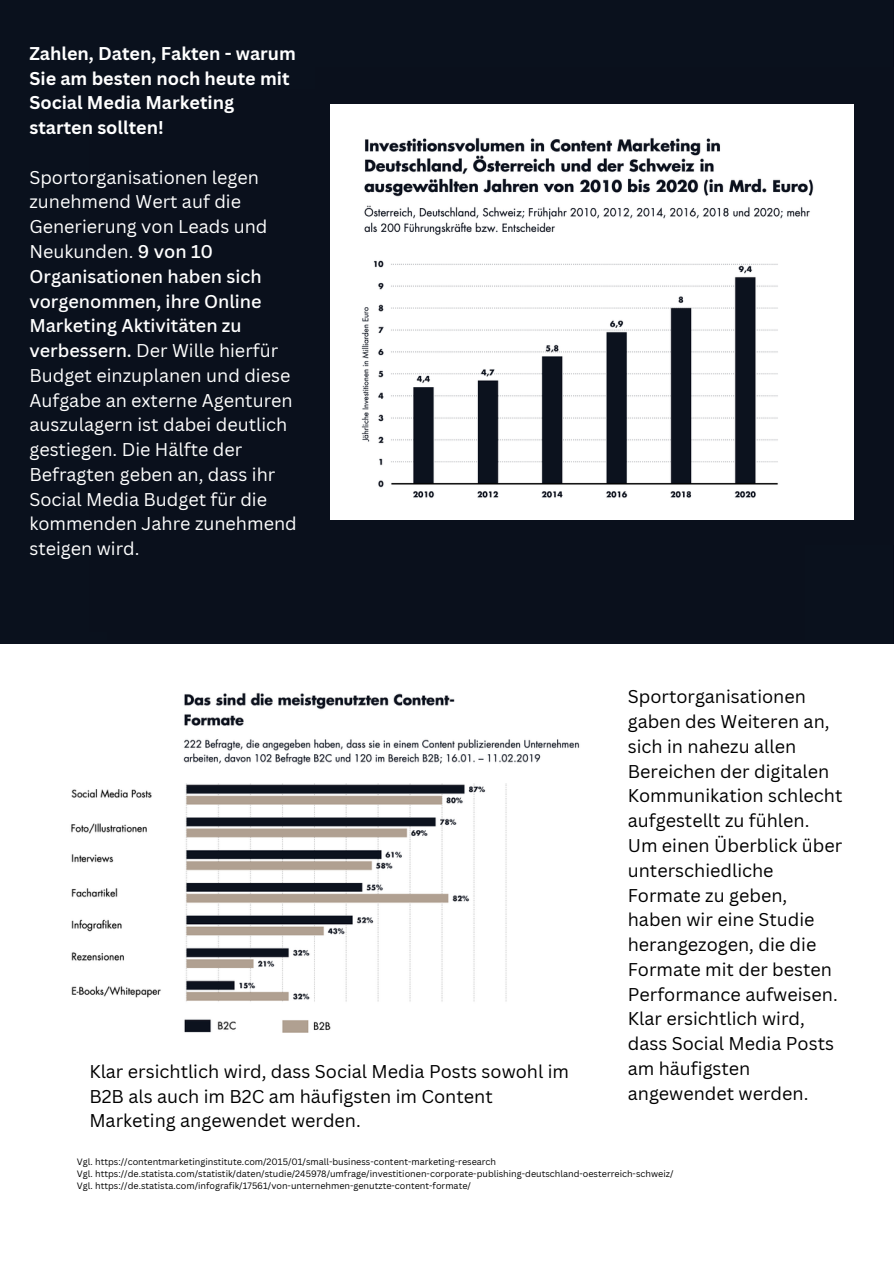
<style>
.page{position:relative;width:894px;height:1264px;background:#fff}
.page>*{position:absolute;margin:0;border:0;box-sizing:border-box;transform-origin:0 0}
.t1{font:18px/24.8px "Canva Sans";color:#000}
.t2{font:18px/24.8px "Canva Sans";color:#fff}
.t3{font:700 18px/24.8px "Canva Sans";color:#fff}
.t4{font:9px "Canva Sans";color:#000}
.s1{font-weight:500}
</style>
<div class="page">
<div style="left:0;top:0;width:893px;height:644px;background:#0a111d"></div>
<div style="left:89px;top:89px;width:226px;height:542px;background:#0a101c"></div>
<div style="left:107px;top:527px;width:697px;height:113px;background:#0a101c"></div>
<img style="left:71px;top:692px;width:509px;height:341px">
<div style="left:315px;top:67px;width:578px;height:478px;background:#0a101c"></div>
<img style="left:331px;top:104px;width:522px;height:415px">
<p class="t3" style="left:29px;top:41px;width:268px">Zahlen, Daten, Fakten - warum<br>Sie am besten noch heute mit<br>Social Media Marketing starten sollten!</p>
<p class="t2" style="left:29px;top:164px;width:269px">Sportorganisationen legen zunehmend Wert auf die<br>Generierung von Leads und<br>Neukunden. <span class="s1">9 von 10<br>Organisationen haben sich vorgenommen, ihre Online<br>Marketing Aktivitäten zu verbessern.</span> Der Wille hierfür<br>Budget einzuplanen und diese<br>Aufgabe an externe Agenturen auszulagern ist dabei deutlich gestiegen. Die Hälfte der<br>Befragten geben an, dass ihr<br>Social Media Budget für die kommenden Jahre zunehmend steigen wird.</p>
<h2 class="t1" style="left:627px;top:684px;width:216px">Sportorganisationen gaben des Weiteren an, sich in nahezu allen<br>Bereichen der digitalen<br>Kommunikation schlecht aufgestellt zu fühlen.<br>Um einen Überblick über unterschiedliche<br>Formate zu geben, haben wir eine Studie herangezogen, die die<br>Formate mit der besten<br>Performance aufweisen.<br>Klar ersichtlich wird, dass Social Media Posts am häufigsten angewendet werden.</h2>
<h2 class="t1" style="left:89px;top:1058px;width:481px">Klar ersichtlich wird, dass Social Media Posts sowohl im<br>B2B als auch im B2C am häufigsten im Content<br>Marketing angewendet werden.</h2>
<p class="t4" style="left:77px;top:1155px;width:420px">Vgl. https://contentmarketinginstitute.com/2015/01/small-business-content-marketing-research</p>
<p class="t4" style="left:77px;top:1167px;width:598px">Vgl. https://de.statista.com/statistik/daten/studie/245978/umfrage/investitionen-corporate-publishing-deutschland-oesterreich-schweiz/</p>
<p class="t4" style="left:77px;top:1179px;width:395px">Vgl. https://de.statista.com/infografik/17561/von-unternehmen-genutzte-content-formate/</p>
</div>
